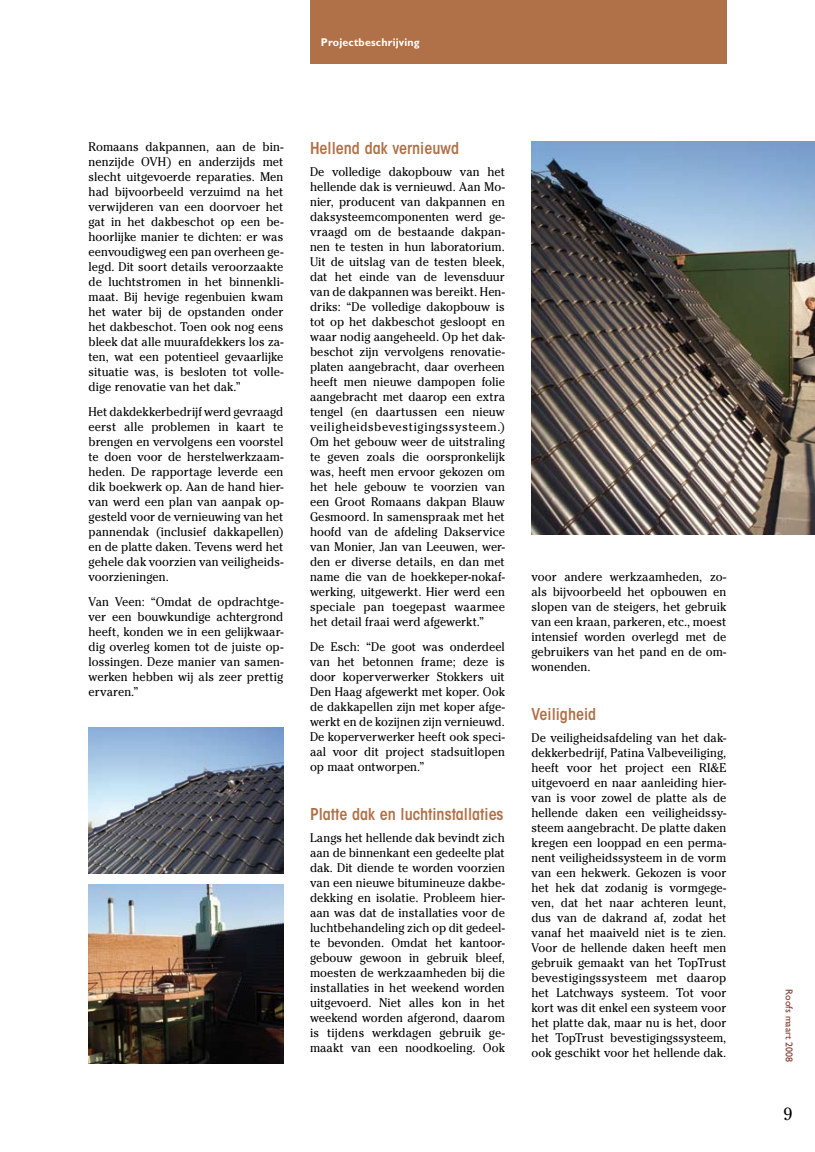
<style>
.page{position:relative;width:815px;height:1152px;background:#fff}
.page>*{position:absolute;margin:0;border:0;box-sizing:border-box;transform-origin:0 0}
.t1{font:600 condensed 16.25px "ITC Avant Garde Std";color:#b07148}
.t2{font:12.5px/15px "Cheltenham Std";letter-spacing:.005em;color:#000;text-align:justify;scale:.95 1}
.t3{font:700 11.25px "Gill Sans Std";letter-spacing:.015em;color:#fff;scale:.95 1}
.t4{font:10px "Gill Sans Std";color:#803a30}
</style>
<div class="page">
<div style="left:310px;top:0;width:416px;height:64px;background:#b07148"></div>
<img style="left:89px;top:727px;width:194px;height:146px">
<img style="left:89px;top:885px;width:194px;height:178px">
<img style="left:531px;top:142px;width:284px;height:392px">
<p class="t3" style="left:321px;top:35px;width:105px">Projectbeschrijving</p>
<p class="t2" style="left:89px;top:139px;width:207px">Romaans dakpannen, aan de bin&shy;nenzijde OVH) en anderzijds met slecht uitgevoerde reparaties. Men had bijvoorbeeld verzuimd na het verwijderen van een doorvoer het gat in het dakbeschot op een be&shy;hoorlijke manier te dichten: er was eenvoudigweg een pan overheen ge&shy;legd. Dit soort details veroorzaakte de luchtstromen in het binnenkli&shy;maat. Bij hevige regenbuien kwam het water bij de opstanden onder het dakbeschot. Toen ook nog eens bleek dat alle muurafdekkers los za&shy;ten, wat een potentieel gevaarlijke situatie was, is besloten tot volle&shy;dige renovatie van het dak.”</p>
<p class="t2" style="left:89px;top:404px;width:207px">Het dakdekkerbedrijf werd gevraagd eerst alle problemen in kaart te brengen en vervolgens een voorstel te doen voor de herstelwerkzaam&shy;heden. De rapportage leverde een dik boekwerk op. Aan de hand hier&shy;van werd een plan van aanpak op&shy;gesteld voor de vernieuwing van het pannendak (inclusief dakkapellen) en de platte daken. Tevens werd het gehele dak voorzien van veiligheids&shy;voorzieningen.</p>
<p class="t2" style="left:89px;top:594px;width:207px">Van Veen: “Omdat de opdrachtge&shy;ver een bouwkundige achtergrond heeft, konden we in een gelijkwaar&shy;dig overleg komen tot de juiste op&shy;lossingen. Deze manier van samen&shy;werken hebben wij als zeer prettig ervaren.”</p>
<h1 class="t1" style="left:310px;top:138px;width:151px">Hellend dak vernieuwd</h1>
<p class="t2" style="left:310px;top:164px;width:207px">De volledige dakopbouw van het hellende dak is vernieuwd. Aan Mo&shy;nier, producent van dakpannen en daksysteemcomponenten werd ge&shy;vraagd om de bestaande dakpan&shy;nen te testen in hun laboratorium.<br>Uit de uitslag van de testen bleek, dat het einde van de levensduur van de dakpannen was bereikt. Hen&shy;driks: “De volledige dakopbouw is tot op het dakbeschot gesloopt en waar nodig aangeheeld. Op het dak&shy;beschot zijn vervolgens renovatie&shy;platen aangebracht, daar overheen heeft men nieuwe dampopen folie aangebracht met daarop een extra tengel (en daartussen een nieuw veiligheidsbevestigingssysteem.)<br>Om het gebouw weer de uitstraling te geven zoals die oorspronkelijk was, heeft men ervoor gekozen om het hele gebouw te voorzien van een Groot Romaans dakpan Blauw Gesmoord. In samenspraak met het hoofd van de afdeling Dakservice van Monier, Jan van Leeuwen, wer&shy;den er diverse details, en dan met name die van de hoekkeper-nokaf&shy;werking, uitgewerkt. Hier werd een speciale pan toegepast waarmee het detail fraai werd afgewerkt.”</p>
<p class="t2" style="left:310px;top:639px;width:207px">De Esch: “De goot was onderdeel van het betonnen frame; deze is door koperverwerker Stokkers uit Den Haag afgewerkt met koper. Ook de dakkapellen zijn met koper afge&shy;werkt en de kozijnen zijn vernieuwd.<br>De koperverwerker heeft ook speci&shy;aal voor dit project stadsuitlopen op maat ontworpen.”</p>
<h1 class="t1" style="left:310px;top:804px;width:195px">Platte dak en luchtinstallaties</h1>
<p class="t2" style="left:310px;top:830px;width:207px">Langs het hellende dak bevindt zich aan de binnenkant een gedeelte plat dak. Dit diende te worden voorzien van een nieuwe bitumineuze dakbe&shy;dekking en isolatie. Probleem hier&shy;aan was dat de installaties voor de luchtbehandeling zich op dit gedeel&shy;te bevonden. Omdat het kantoor&shy;gebouw gewoon in gebruik bleef, moesten de werkzaamheden bij die installaties in het weekend worden uitgevoerd. Niet alles kon in het weekend worden afgerond, daarom is tijdens werkdagen gebruik ge&shy;maakt van een noodkoeling. Ook</p>
<p class="t2" style="left:531px;top:569px;width:207px">voor andere werkzaamheden, zo&shy;als bijvoorbeeld het opbouwen en slopen van de steigers, het gebruik van een kraan, parkeren, etc., moest intensief worden overlegd met de gebruikers van het pand en de om&shy;wonenden.</p>
<h1 class="t1" style="left:531px;top:703px;width:66px">Veiligheid</h1>
<p class="t2" style="left:531px;top:730px;width:207px">De veiligheidsafdeling van het dak&shy;dekkerbedrijf, Patina Valbeveiliging, heeft voor het project een RI&amp;E uitgevoerd en naar aanleiding hier&shy;van is voor zowel de platte als de hellende daken een veiligheidssy&shy;steem aangebracht. De platte daken kregen een looppad en een perma&shy;nent veiligheidssysteem in de vorm van een hekwerk. Gekozen is voor het hek dat zodanig is vormgege&shy;ven, dat het naar achteren leunt, dus van de dakrand af, zodat het vanaf het maaiveld niet is te zien.<br>Voor de hellende daken heeft men gebruik gemaakt van het TopTrust bevestigingssysteem met daarop het Latchways systeem. Tot voor kort was dit enkel een systeem voor het platte dak, maar nu is het, door het TopTrust bevestigingssysteem, ook geschikt voor het hellende dak.</p>
<p class="t4" style="left:795px;top:989px;width:74px;rotate:90deg">Roofs maart 2008</p>
</div>
